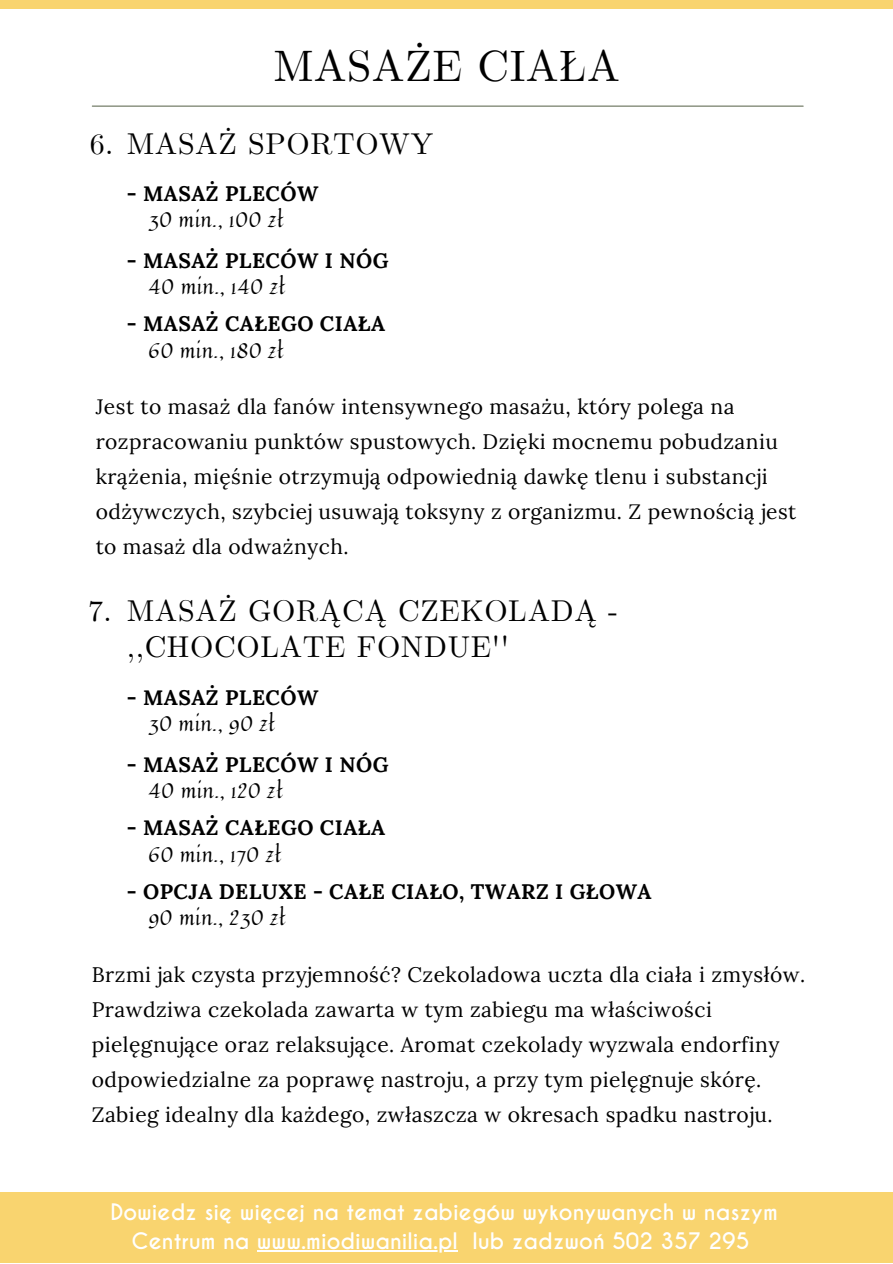
<style>
.page{position:relative;width:893px;height:1264px;background:#fff}
.page>*{position:absolute;margin:0;border:0;box-sizing:border-box;transform-origin:0 0}
.t1{font:43.8px "CMU Serif";letter-spacing:.01em;color:#000}
.t2{font:30px/36px "CMU Serif";letter-spacing:.025em;color:#000}
.t3{font:700 21.3px/29.2px "Caviar Dreams";color:#fff;text-align:center}
.t4{font:21px/34.8px "Lora";letter-spacing:.02em;color:#000}
.t5{font:700 21px "Lora";letter-spacing:.02em;color:#000}
.t6{font:21px "Quintessential";letter-spacing:.025em;color:#000}
</style>
<div class="page">
<div style="left:0;top:1192px;width:892px;height:70px;background:#f9d46f"></div>
<div style="left:0;top:0;width:892px;height:9px;background:#f9d46f"></div>
<hr style="left:92px;top:106px;width:711px;height:1px;background:#66705a">
<hr style="left:257px;top:1249px;width:200px;height:2px;background:#fff">
<h1 class="t1" style="left:273px;top:40px;width:348px">MASAŻE CIAŁA</h1>
<h2 class="t2" style="left:90px;top:127px;width:345px">6. MASAŻ SPORTOWY</h2>
<p class="t5" style="left:127px;top:180px;width:193px">- MASAŻ PLECÓW</p>
<p class="t6" style="left:148px;top:203px;width:136px">30 min., 100 zł</p>
<p class="t5" style="left:127px;top:246px;width:263px">- MASAŻ PLECÓW I NÓG</p>
<p class="t6" style="left:148px;top:270px;width:138px">40 min., 140 zł</p>
<p class="t5" style="left:127px;top:310px;width:260px">- MASAŻ CAŁEGO CIAŁA</p>
<p class="t6" style="left:148px;top:333px;width:136px">60 min., 180 zł</p>
<p class="t4" style="left:96px;top:389px;width:702px">Jest to masaż dla fanów intensywnego masażu, który polega na rozpracowaniu punktów spustowych. Dzięki mocnemu pobudzaniu krążenia, mięśnie otrzymują odpowiednią dawkę tlenu i substancji odżywczych, szybciej usuwają toksyny z organizmu. Z pewnością jest to masaż dla odważnych.</p>
<h2 class="t2" style="left:127px;top:594px;width:493px;text-indent:-39px">7. MASAŻ GORĄCĄ CZEKOLADĄ - ,,CHOCOLATE FONDUE''</h2>
<p class="t5" style="left:127px;top:684px;width:193px">- MASAŻ PLECÓW</p>
<p class="t6" style="left:148px;top:707px;width:128px">30 min., 90 zł</p>
<p class="t5" style="left:127px;top:750px;width:263px">- MASAŻ PLECÓW I NÓG</p>
<p class="t6" style="left:148px;top:774px;width:136px">40 min., 120 zł</p>
<p class="t5" style="left:127px;top:814px;width:260px">- MASAŻ CAŁEGO CIAŁA</p>
<p class="t6" style="left:148px;top:837px;width:134px">60 min., 170 zł</p>
<p class="t5" style="left:127px;top:877px;width:526px">- OPCJA DELUXE - CAŁE CIAŁO, TWARZ I GŁOWA</p>
<p class="t6" style="left:148px;top:901px;width:138px">90 min., 230 zł</p>
<p class="t4" style="left:92px;top:957px;width:715px">Brzmi jak czysta przyjemność? Czekoladowa uczta dla ciała i zmysłów.<br>Prawdziwa czekolada zawarta w tym zabiegu ma właściwości pielęgnujące oraz relaksujące. Aromat czekolady wyzwala endorfiny odpowiedzialne za poprawę nastroju, a przy tym pielęgnuje skórę.<br>Zabieg idealny dla każdego, zwłaszcza w okresach spadku nastroju.</p>
<p class="t3" style="left:110px;top:1197px;width:669px">Dowiedz się więcej na temat zabiegów wykonywanych w naszym<br>Centrum na www.miodiwanilia.pl lub zadzwoń 502 357 295</p>
</div>
